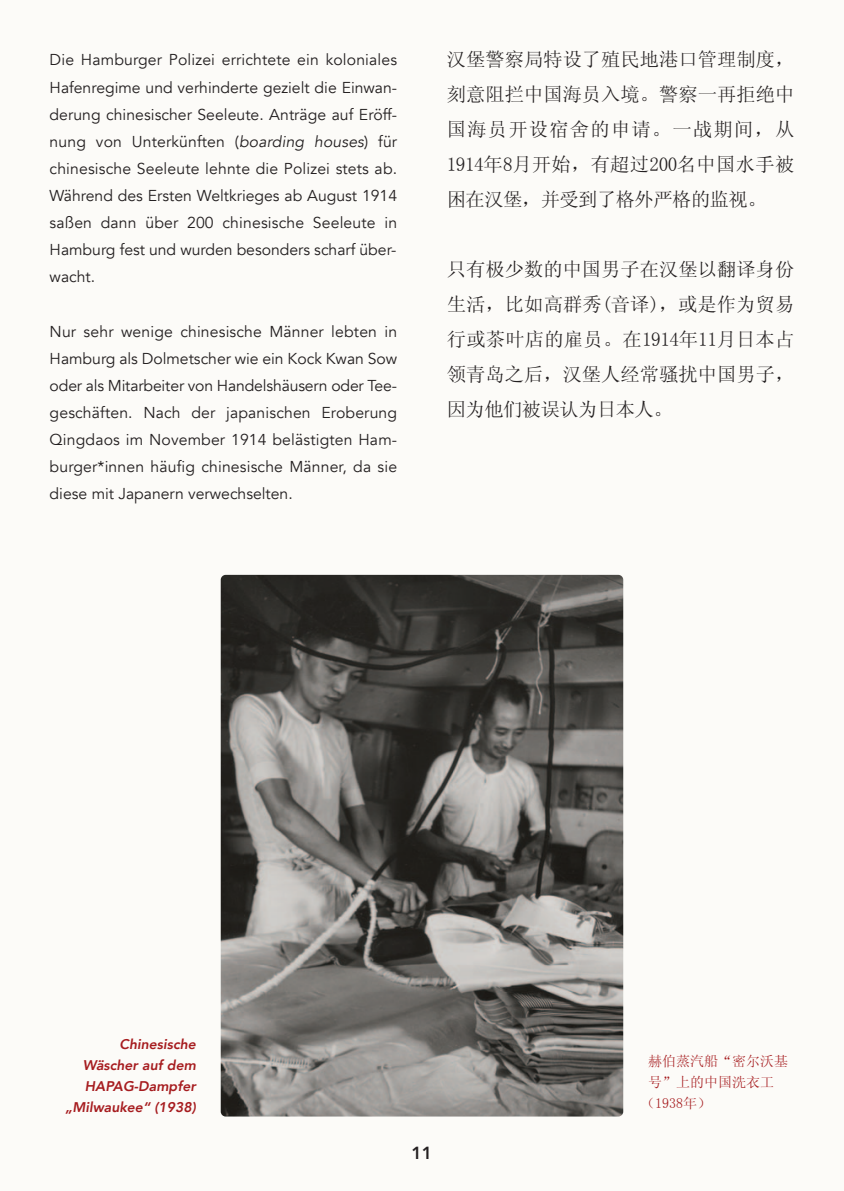
<style>
.page{position:relative;width:844px;height:1191px;background:#fff}
.page>*{position:absolute;margin:0;border:0;box-sizing:border-box;transform-origin:0 0}
.t1{font:19.25px/35px "Sim Sun";color:#231f20;text-align:justify}
.t2{font:800 17.5px "Avenir";color:#231f20}
.t3{font:15.75px/27.1px "Avenir";color:#231f20;text-align:justify}
.t4{font:italic 800 14px "Avenir";color:#a61c1f}
.t5{font:14px/21px "Sim Sun";color:#a61c1f}
.s1{font-style:italic}
</style>
<div class="page">
<div style="left:0;top:0;width:843px;height:1191px;background:#fcfbf8"></div>
<img style="left:221px;top:575px;width:402px;height:541px;border-radius:5px">
<p class="t3" style="left:50px;top:47px;width:349px">Die Hamburger Polizei errichtete ein koloniales Hafenregime und verhinderte gezielt die Einwan&shy;derung chinesischer Seeleute. Anträge auf Eröff&shy;nung von Unterkünften (<span class="s1">boarding houses</span>) für chinesische Seeleute lehnte die Polizei stets ab.<br>Während des Ersten Weltkrieges ab August 1914 saßen dann über 200 chinesische Seeleute in Hamburg fest und wurden besonders scharf über&shy;wacht.</p>
<p class="t3" style="left:50px;top:318px;width:349px">Nur sehr wenige chinesische Männer lebten in Hamburg als Dolmetscher wie ein Kock Kwan Sow oder als Mitarbeiter von Handelshäusern oder Tee&shy;geschäften. Nach der japanischen Eroberung Qingdaos im November 1914 belästigten Ham&shy;burger*innen häufig chinesische Männer, da sie diese mit Japanern verwechselten.</p>
<p class="t1" style="left:446px;top:42px;width:349px">汉堡警察局特设了殖民地港口管理制度，刻意阻拦中国海员入境。警察一再拒绝中国海员开设宿舍的申请。一战期间，从1914年8月开始，有超过200名中国水手被困在汉堡，并受到了格外严格的监视。</p>
<p class="t1" style="left:446px;top:252px;width:349px">只有极少数的中国男子在汉堡以翻译身份生活，比如高群秀(音译)，或是作为贸易行或茶叶店的雇员。在1914年11月日本占领青岛之后，汉堡人经常骚扰中国男子，因为他们被误认为日本人。</p>
<p class="t4" style="left:120px;top:1035px;width:78px">Chinesische</p>
<p class="t4" style="left:83px;top:1056px;width:115px">Wäscher auf dem</p>
<p class="t4" style="left:85px;top:1077px;width:112px">HAPAG-Dampfer</p>
<p class="t4" style="left:65px;top:1098px;width:132px">„Milwaukee“ (1938)</p>
<p class="t2" style="left:411px;top:1141px;width:22px">11</p>
<p class="t5" style="left:648px;top:1050px;width:141px">赫伯蒸汽船“密尔沃基号”上的中国洗衣工</p>
<p class="t5" style="left:641px;top:1092px;width:71px">（1938年）</p>
</div>
